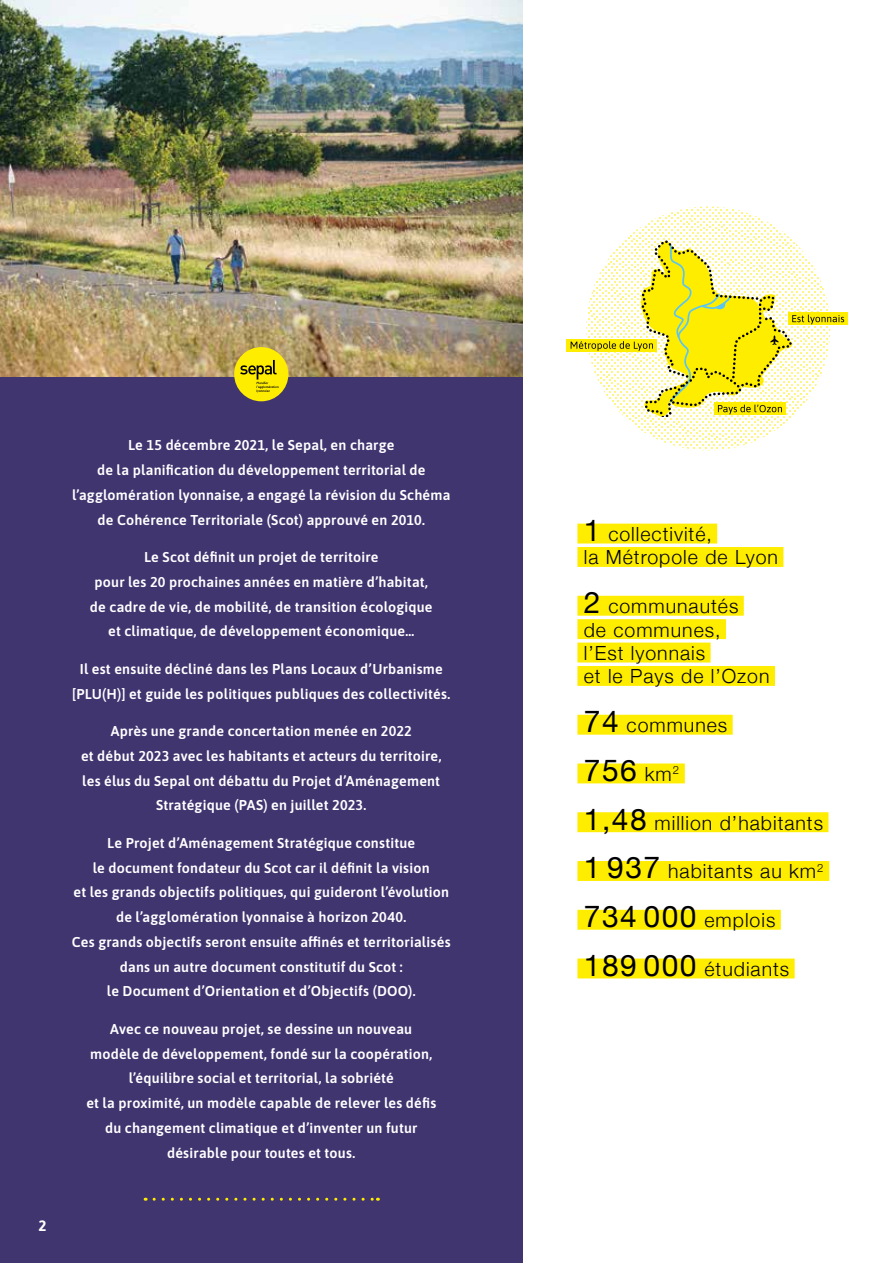
<style>
.page{position:relative;width:893px;height:1263px;background:#fff}
.page>*{position:absolute;margin:0;border:0;box-sizing:border-box;transform-origin:0 0}
.t1{font:30px "Helvetica Neue";color:#000}
.t2{font:300 19.5px/23.4px "Helvetica Neue";letter-spacing:.05em;color:#000}
.t3{font:15px "Asap";color:#fff}
.t4{font:600 14.25px/24.8px "Asap";letter-spacing:.015em;color:#fff;text-align:center}
.s1{font-weight:400;font-size:30px}
.s2{font-weight:300;font-size:19.5px}
</style>
<div class="page">
<div style="left:0;top:134px;width:523px;height:1129px;background:#413570"></div>
<img style="left:0;top:0;width:523px;height:376px">
<div style="left:234px;top:347px;width:54px;height:54px;background:#ffed00;border-radius:50%"></div>
<svg style="left:240px;top:360px;width:39px;height:33px"></svg>
<svg style="left:624px;top:417px;width:167px;height:32px"></svg>
<div style="left:788px;top:313px;width:59px;height:12px;background:#ffed00"></div>
<svg style="left:566px;top:339px;width:5px;height:12px"></svg>
<svg style="left:571px;top:206px;width:273px;height:211px"></svg>
<div style="left:577px;top:524px;width:140px;height:19px;background:#ffed00"></div>
<div style="left:577px;top:547px;width:206px;height:20px;background:#ffed00"></div>
<div style="left:577px;top:596px;width:167px;height:20px;background:#ffed00"></div>
<div style="left:577px;top:619px;width:149px;height:20px;background:#ffed00"></div>
<div style="left:577px;top:642px;width:134px;height:20px;background:#ffed00"></div>
<div style="left:577px;top:666px;width:198px;height:20px;background:#ffed00"></div>
<div style="left:577px;top:715px;width:156px;height:20px;background:#ffed00"></div>
<div style="left:577px;top:763px;width:108px;height:20px;background:#ffed00"></div>
<div style="left:577px;top:812px;width:251px;height:20px;background:#ffed00"></div>
<div style="left:577px;top:861px;width:252px;height:20px;background:#ffed00"></div>
<div style="left:577px;top:910px;width:204px;height:20px;background:#ffed00"></div>
<div style="left:577px;top:958px;width:218px;height:20px;background:#ffed00"></div>
<svg style="left:154px;top:1198px;width:224px;height:3px"></svg>
<p class="t3" style="left:39px;top:1215px;width:10px">2</p>
<p class="t4" style="left:72px;top:432px;width:380px">Le 15 décembre 2021, le Sepal, en charge<br>de la planification du développement territorial de l’agglomération lyonnaise, a engagé la révision du Schéma de Cohérence Territoriale (Scot) approuvé en 2010.</p>
<p class="t4" style="left:90px;top:544px;width:344px">Le Scot définit un projet de territoire<br>pour les 20 prochaines années en matière d’habitat, de cadre de vie, de mobilité, de transition écologique et climatique, de développement économique…</p>
<p class="t4" style="left:72px;top:656px;width:380px">Il est ensuite décliné dans les Plans Locaux d’Urbanisme [PLU(H)] et guide les politiques publiques des collectivités.</p>
<p class="t4" style="left:81px;top:718px;width:362px">Après une grande concertation menée en 2022<br>et début 2023 avec les habitants et acteurs du territoire, les élus du Sepal ont débattu du Projet d’Aménagement Stratégique (PAS) en juillet 2023.</p>
<p class="t4" style="left:72px;top:830px;width:380px">Le Projet d’Aménagement Stratégique constitue<br>le document fondateur du Scot car il définit la vision<br>et les grands objectifs politiques, qui guideront l’évolution de l’agglomération lyonnaise à horizon 2040.<br>Ces grands objectifs seront ensuite affinés et territorialisés dans un autre document constitutif du Scot :<br>le Document d’Orientation et d’Objectifs (DOO).</p>
<p class="t4" style="left:86px;top:1016px;width:351px">Avec ce nouveau projet, se dessine un nouveau modèle de développement, fondé sur la coopération, l’équilibre social et territorial, la sobriété<br>et la proximité, un modèle capable de relever les défis du changement climatique et d’inventer un futur désirable pour toutes et tous.</p>
<h2 class="t2" style="left:584px;top:521px;width:196px"><span class="s1">1</span> collectivité,<br>la Métropole de Lyon</h2>
<h2 class="t2" style="left:584px;top:593px;width:187px"><span class="s1">2</span> communautés<br>de communes,<br>l’Est lyonnais<br>et le Pays de l’Ozon</h2>
<h2 class="t2" style="left:584px;top:712px;width:145px"><span class="s1">74</span> communes</h2>
<h1 class="t1" style="left:584px;top:748px;width:97px">756 <span class="s2">km</span><sup>2</sup></h1>
<h2 class="t2" style="left:584px;top:809px;width:241px"><span class="s1">1,48</span> million d’habitants</h2>
<h2 class="t2" style="left:584px;top:858px;width:241px"><span class="s1">1 937</span> habitants au km<sup>2</sup></h2>
<h2 class="t2" style="left:584px;top:907px;width:193px"><span class="s1">734 000</span> emplois</h2>
<h2 class="t2" style="left:584px;top:956px;width:207px"><span class="s1">189 000</span> étudiants</h2>
</div>
